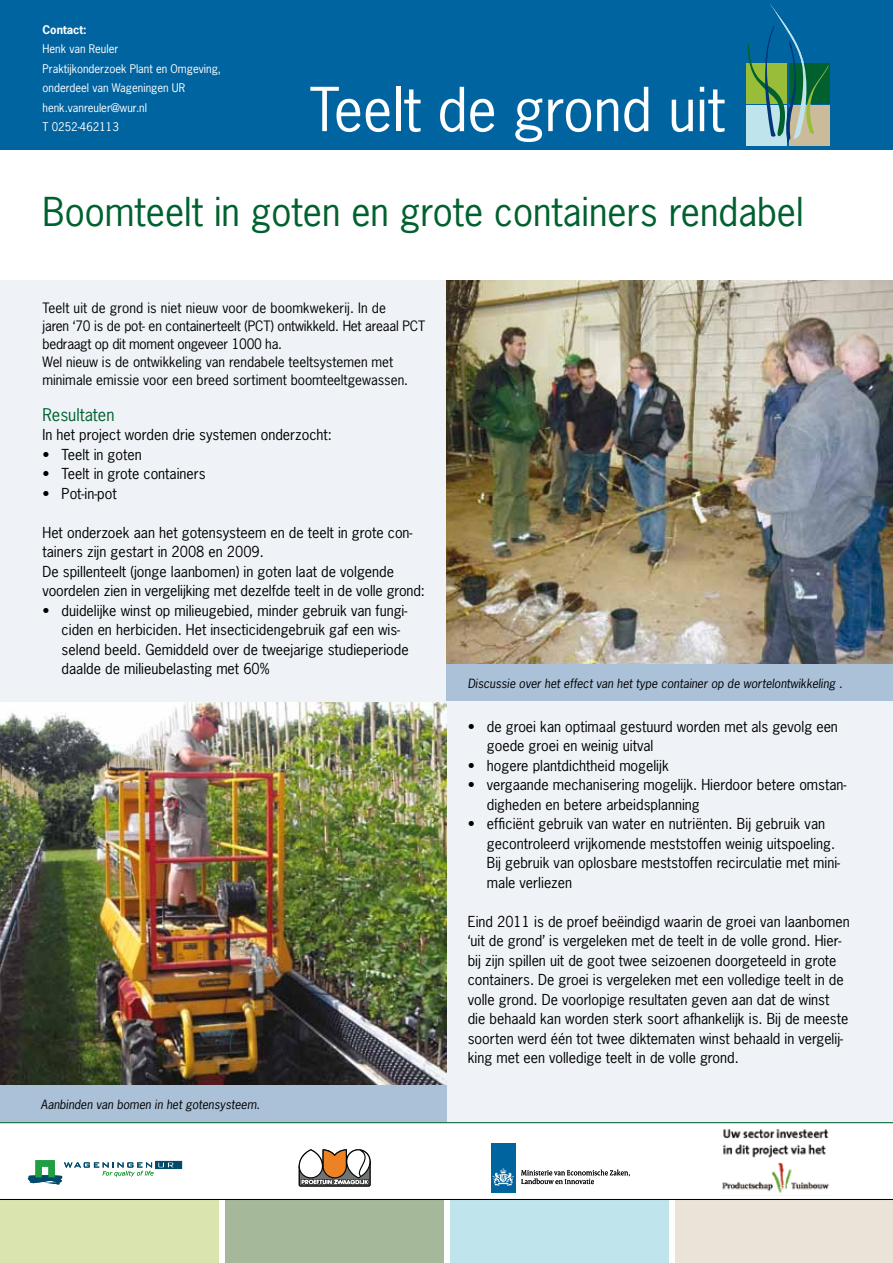
<style>
.page{position:relative;width:893px;height:1263px;background:#fff}
.page>*{position:absolute;margin:0;border:0;box-sizing:border-box;transform-origin:0 0}
.t1{font:57px "News Gothic Std";color:#fff}
.t2{font:37.5px "News Gothic Std";color:#00612f}
.t3{font:16.5px "News Gothic Std";color:#00612f}
.t4{font:14.25px/19.5px "News Gothic Std";color:#000}
.t5{font:13.5px/18px "News Gothic Std";color:#000}
.t6{font:italic 12px "News Gothic Std";color:#000}
.t7{font:11.25px/19.5px "News Gothic Std";color:#fff}
.t8{font:700 11.25px "News Gothic Std";color:#fff}
</style>
<div class="page">
<div style="left:0;top:0;width:893px;height:150px;background:#0064a0"></div>
<div style="left:0;top:281px;width:893px;height:842px;background:#eff3f7"></div>
<div style="left:450px;top:1200px;width:218px;height:63px;background:#c0e4eb"></div>
<div style="left:225px;top:1200px;width:219px;height:63px;background:#a5b899"></div>
<div style="left:0;top:1200px;width:219px;height:63px;background:#dae4af"></div>
<div style="left:675px;top:1200px;width:218px;height:63px;background:#eae3d7"></div>
<div style="left:746px;top:63px;width:41px;height:40px;background:#99bd39"></div>
<div style="left:746px;top:106px;width:41px;height:40px;background:#c0e4eb"></div>
<div style="left:789px;top:106px;width:40px;height:40px;background:#cbbb9b"></div>
<svg style="left:748px;top:4px;width:81px;height:139px"></svg>
<svg style="left:28px;top:1160px;width:154px;height:24px"></svg>
<div style="left:491px;top:1143px;width:25px;height:50px;background:#00649e"></div>
<svg style="left:492px;top:1168px;width:22px;height:18px"></svg>
<svg style="left:521px;top:1170px;width:109px;height:14px"></svg>
<svg style="left:299px;top:1149px;width:72px;height:38px"></svg>
<img style="left:0;top:703px;width:446px;height:382px">
<img style="left:446px;top:281px;width:447px;height:383px">
<div style="left:0;top:1085px;width:446px;height:37px;background:#aac1d8"></div>
<div style="left:446px;top:664px;width:447px;height:37px;background:#aac1d8"></div>
<img style="left:722px;top:1129px;width:108px;height:67px">
<hr style="left:0;top:1199px;width:893px;height:1px;background:#000">
<hr style="left:0;top:1122px;width:893px;height:1px;background:#00612f">
<p class="t8" style="left:43px;top:22px;width:46px">Contact:</p>
<p class="t7" style="left:43px;top:39px;width:180px">Henk van Reuler<br>Praktijkonderzoek Plant en Omgeving, onderdeel van Wageningen UR henk.vanreuler@wur.nl<br>T 0252-462113</p>
<h1 class="t1" style="left:309px;top:73px;width:417px">Teelt de grond uit</h1>
<h2 class="t2" style="left:43px;top:187px;width:763px">Boomteelt in goten en grote containers rendabel</h2>
<p class="t5" style="left:43px;top:298px;width:384px">Teelt uit de grond is niet nieuw voor de boomkwekerij. In de<br>jaren ‘70 is de pot- en containerteelt (PCT) ontwikkeld. Het areaal PCT bedraagt op dit moment ongeveer 1000 ha.<br>Wel nieuw is de ontwikkeling van rendabele teeltsystemen met minimale emissie voor een breed sortiment boomteeltgewassen.</p>
<p class="t3" style="left:43px;top:404px;width:74px">Resultaten</p>
<p class="t4" style="left:43px;top:425px;width:291px">In het project worden drie systemen onderzocht:</p>
<p class="t4" style="left:43px;top:444px;width:101px">• Teelt in goten</p>
<p class="t4" style="left:43px;top:464px;width:165px">• Teelt in grote containers</p>
<p class="t4" style="left:43px;top:483px;width:76px">• Pot-in-pot</p>
<p class="t4" style="left:43px;top:522px;width:384px">Het onderzoek aan het gotensysteem en de teelt in grote con&shy;tainers zijn gestart in 2008 en 2009.<br>De spillenteelt (jonge laanbomen) in goten laat de volgende voordelen zien in vergelijking met dezelfde teelt in de volle grond:</p>
<p class="t4" style="left:62px;top:600px;width:348px;text-indent:-19px">• duidelijke winst op milieugebied, minder gebruik van fungi&shy;ciden en herbiciden. Het insecticidengebruik gaf een wis&shy;selend beeld. Gemiddeld over de tweejarige studieperiode daalde de milieubelasting met 60%</p>
<p class="t6" style="left:41px;top:1096px;width:221px">Aanbinden van bomen in het gotensysteem.</p>
<p class="t6" style="left:468px;top:675px;width:376px">Discussie over het effect van het type container op de wortelontwikkeling .</p>
<p class="t4" style="left:487px;top:716px;width:353px;text-indent:-19px">• de groei kan optimaal gestuurd worden met als gevolg een goede groei en weinig uitval</p>
<p class="t4" style="left:468px;top:755px;width:203px">• hogere plantdichtheid mogelijk</p>
<p class="t4" style="left:487px;top:775px;width:361px;text-indent:-19px">• vergaande mechanisering mogelijk. Hierdoor betere omstan&shy;digheden en betere arbeidsplanning</p>
<p class="t4" style="left:487px;top:814px;width:355px;text-indent:-19px">• efficiënt gebruik van water en nutriënten. Bij gebruik van gecontroleerd vrijkomende meststoffen weinig uitspoeling.<br>Bij gebruik van oplosbare meststoffen recirculatie met mini&shy;male verliezen</p>
<p class="t4" style="left:468px;top:911px;width:383px">Eind 2011 is de proef beëindigd waarin de groei van laanbomen ‘uit de grond’ is vergeleken met de teelt in de volle grond. Hier&shy;bij zijn spillen uit de goot twee seizoenen doorgeteeld in grote containers. De groei is vergeleken met een volledige teelt in de volle grond. De voorlopige resultaten geven aan dat de winst die behaald kan worden sterk soort afhankelijk is. Bij de meeste soorten werd één tot twee diktematen winst behaald in vergelij&shy;king met een volledige teelt in de volle grond.</p>
</div>
